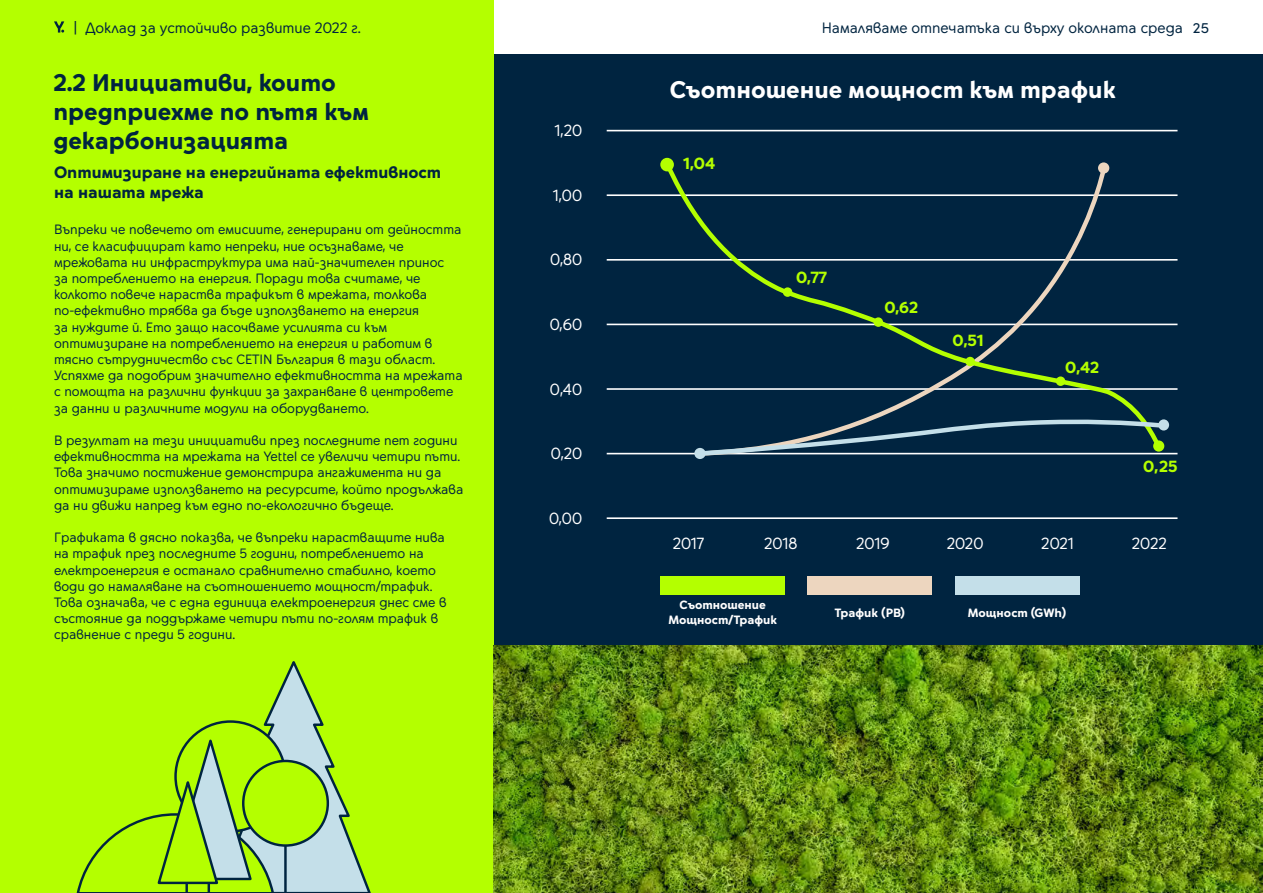
<style>
.page{position:relative;width:1263px;height:893px;background:#fff}
.page>*{position:absolute;margin:0;border:0;box-sizing:border-box;transform-origin:0 0}
.t1{font:700 24px/28.8px "Yettel";color:#002440}
.t2{font:700 24px "Yettel";color:#fff}
.t3{font:700 16.5px/19.8px "Yettel";color:#002440}
.t4{font:300 16.2px "Yettel";color:#fff}
.t5{font:700 16.2px "Yettel";color:#b4ff00}
.t6{font:300 15px "Yettel";color:#002440}
.t7{font:300 13.5px/16.2px "Yettel";color:#002440}
.t8{font:700 12px/14.4px "Yettel";color:#fff;text-align:center}
.s1{font-family:"Sofia Pro";font-weight:400}
</style>
<div class="page">
<div style="left:26px;top:54px;width:1237px;height:592px;background:#002440"></div>
<div style="left:0;top:0;width:493px;height:893px;background:#b4ff00"></div>
<div style="left:1158px;top:419px;width:11px;height:12px;background:#c4dfe9;border-radius:50%"></div>
<hr style="left:607px;top:130px;width:570px;height:1px;background:#fff">
<hr style="left:607px;top:194px;width:570px;height:2px;background:#fff">
<hr style="left:607px;top:259px;width:570px;height:2px;background:#fff">
<hr style="left:607px;top:324px;width:570px;height:1px;background:#fff">
<hr style="left:607px;top:388px;width:570px;height:2px;background:#fff">
<hr style="left:607px;top:453px;width:570px;height:1px;background:#fff">
<hr style="left:607px;top:517px;width:570px;height:2px;background:#fff">
<svg style="left:661px;top:158px;width:503px;height:258px"></svg>
<div style="left:660px;top:158px;width:14px;height:13px;background:#b4ff00;border-radius:50%"></div>
<div style="left:783px;top:287px;width:9px;height:10px;background:#b4ff00;border-radius:50%"></div>
<div style="left:873px;top:317px;width:10px;height:10px;background:#b4ff00;border-radius:50%"></div>
<div style="left:965px;top:357px;width:10px;height:9px;background:#b4ff00;border-radius:50%"></div>
<div style="left:1056px;top:376px;width:9px;height:10px;background:#b4ff00;border-radius:50%"></div>
<svg style="left:692px;top:416px;width:473px;height:43px"></svg>
<div style="left:955px;top:576px;width:124px;height:18px;background:#c4dfe9"></div>
<div style="left:807px;top:576px;width:125px;height:18px;background:#edd6bf"></div>
<div style="left:660px;top:576px;width:125px;height:18px;background:#b4ff00"></div>
<img style="left:493px;top:646px;width:770px;height:247px">
<svg style="left:76px;top:661px;width:295px;height:232px"></svg>
<div style="left:1098px;top:162px;width:11px;height:12px;background:#edd6bf;border-radius:50%"></div>
<div style="left:694px;top:448px;width:12px;height:11px;background:#c4dfe9;border-radius:50%"></div>
<svg style="left:54px;top:21px;width:10px;height:12px"></svg>
<p class="t6" style="left:74px;top:19px;width:289px">| Доклад за устойчиво развитие 2022 г.</p>
<p class="t6" style="left:822px;top:19px;width:389px">Намаляваме отпечатъка си върху околната среда <span class="s1">25</span></p>
<h1 class="t1" style="left:53px;top:69px;width:317px">2.2 Инициативи, които предприехме по пътя към декарбонизацията</h1>
<h1 class="t2" style="left:670px;top:76px;width:447px">Съотношение мощност към трафик</h1>
<p class="t3" style="left:54px;top:163px;width:389px">Оптимизиране на енергийната ефективност на нашата мрежа</p>
<p class="t7" style="left:54px;top:222px;width:410px">Въпреки че повечето от емисиите, генерирани от дейността ни, се класифицират като непреки, ние осъзнаваме, че мрежовата ни инфраструктура има най-значителен принос<br>за потреблението на енергия. Поради това считаме, че колкото повече нараства трафикът в мрежата, толкова по-ефективно трябва да бъде използването на енергия<br>за нуждите й. Ето защо насочваме усилията си към оптимизиране на потреблението на енергия и работим в тясно сътрудничество със CETIN България в тази област.<br>Успяхме да подобрим значително ефективността на мрежата с помощта на различни функции за захранване в центровете за данни и различните модули на оборудването.</p>
<p class="t7" style="left:54px;top:433px;width:411px">В резултат на тези инициативи през последните пет години ефективността на мрежата на Yettel се увеличи четири пъти.<br>Това значимо постижение демонстрира ангажимента ни да оптимизираме използването на ресурсите, който продължава да ни движи напред към едно по-екологично бъдеще.</p>
<p class="t7" style="left:54px;top:530px;width:394px">Графиката в дясно показва, че въпреки нарастващите нива на трафик през последните 5 години, потреблението на електроенергия е останало сравнително стабилно, което води до намаляване на съотношението мощност/трафик.<br>Това означава, че с една единица електроенергия днес сме в състояние да поддържаме четири пъти по-голям трафик в сравнение с преди 5 години.</p>
<p class="t4" style="left:554px;top:121px;width:29px">1,20</p>
<p class="t5" style="left:683px;top:154px;width:34px">1,04</p>
<p class="t4" style="left:553px;top:186px;width:31px">1,00</p>
<p class="t4" style="left:550px;top:250px;width:33px">0,80</p>
<p class="t5" style="left:796px;top:268px;width:32px">0,77</p>
<p class="t5" style="left:884px;top:298px;width:35px">0,62</p>
<p class="t4" style="left:550px;top:315px;width:34px">0,60</p>
<p class="t5" style="left:952px;top:331px;width:33px">0,51</p>
<p class="t5" style="left:1065px;top:358px;width:35px">0,42</p>
<p class="t4" style="left:550px;top:380px;width:34px">0,40</p>
<p class="t4" style="left:551px;top:444px;width:33px">0,20</p>
<p class="t5" style="left:1143px;top:457px;width:36px">0,25</p>
<p class="t4" style="left:549px;top:509px;width:35px">0,00</p>
<p class="t4" style="left:673px;top:534px;width:33px">2017</p>
<p class="t4" style="left:764px;top:534px;width:35px">2018</p>
<p class="t4" style="left:856px;top:534px;width:35px">2019</p>
<p class="t4" style="left:947px;top:534px;width:38px">2020</p>
<p class="t4" style="left:1041px;top:534px;width:34px">2021</p>
<p class="t4" style="left:1132px;top:534px;width:36px">2022</p>
<p class="t8" style="left:668px;top:598px;width:110px">Съотношение<br>Мощност/Трафик</p>
<p class="t8" style="left:835px;top:606px;width:72px">Трафик (PB)</p>
<p class="t8" style="left:968px;top:606px;width:100px">Мощност (GWh)</p>
</div>
